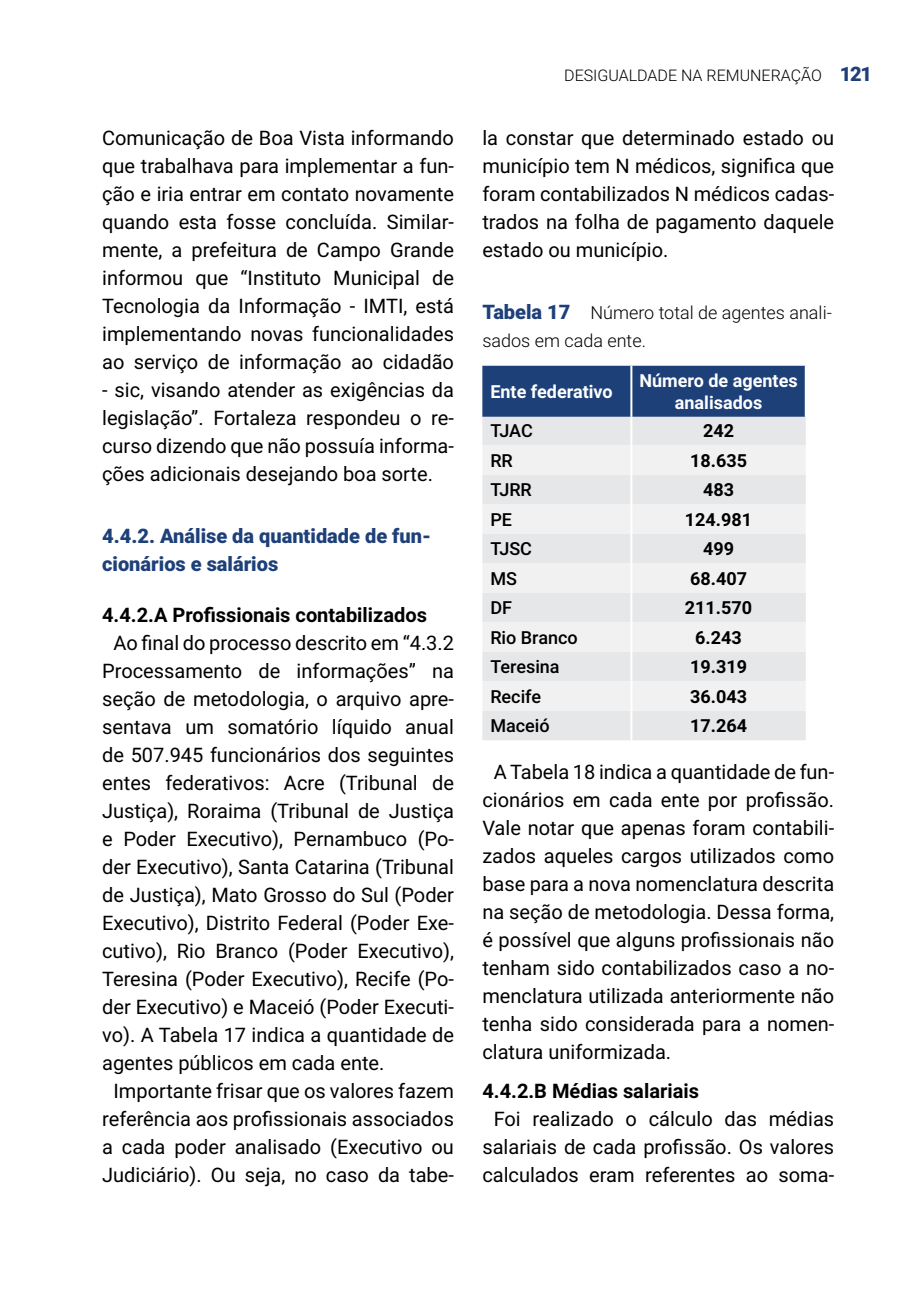
<style>
.page{position:relative;width:908px;height:1304px;background:#fff}
.page>*{position:absolute;margin:0;border:0;box-sizing:border-box;transform-origin:0 0}
.t1{font:20px/28px "Roboto";color:#000;text-align:justify}
.t2{font:700 20px "Roboto";color:#000}
.t3{font:900 20px/28px "Roboto";color:#1e4079}
.t4{font:700 18px "Roboto";color:#000}
.t5{font:300 18px/28px "Roboto";color:#000}
.t6{font:500 18px "Roboto";color:#000}
.t7{font:700 18px/21.6px "Roboto";color:#fff;text-align:center}
.t8{font:300 16px "Roboto";color:#000}
.s1{font-weight:900;font-size:20px;color:#1e4079}
</style>
<div class="page">
<div style="left:482px;top:366px;width:322px;height:51px;background:#1e4079"></div>
<div style="left:482px;top:417px;width:323px;height:323px;background:#e6e7e8"></div>
<svg style="left:482px;top:445px;width:323px;height:266px;fill:#f1f1f2"></svg>
<hr style="left:630px;top:417px;width:2px;height:28px;background:#fff">
<hr style="left:630px;top:445px;width:2px;height:30px;background:#fff">
<hr style="left:630px;top:475px;width:2px;height:29px;background:#fff">
<hr style="left:630px;top:504px;width:2px;height:30px;background:#fff">
<hr style="left:630px;top:534px;width:2px;height:29px;background:#fff">
<hr style="left:630px;top:563px;width:2px;height:30px;background:#fff">
<hr style="left:630px;top:593px;width:2px;height:29px;background:#fff">
<hr style="left:630px;top:622px;width:2px;height:30px;background:#fff">
<hr style="left:630px;top:652px;width:2px;height:29px;background:#fff">
<hr style="left:630px;top:681px;width:2px;height:30px;background:#fff">
<hr style="left:630px;top:711px;width:2px;height:29px;background:#fff">
<hr style="left:630px;top:366px;width:2px;height:51px;background:#fff">
<p class="t1" style="left:102px;top:124px;width:353px">Comunicação de Boa Vista informando que trabalhava para implementar a fun&shy;ção e iria entrar em contato novamente quando esta fosse concluída. Similar&shy;mente, a prefeitura de Campo Grande informou que “Instituto Municipal de Tecnologia da Informação - IMTI, está implementando novas funcionalidades ao serviço de informação ao cidadão</p>
<p class="t1" style="left:102px;top:376px;width:353px">- sic, visando atender as exigências da legislação”. Fortaleza respondeu o re&shy;curso dizendo que não possuía informa&shy;ções adicionais desejando boa sorte.</p>
<p class="t3" style="left:102px;top:522px;width:330px">4.4.2. Análise da quantidade de fun&shy;cionários e salários</p>
<p class="t2" style="left:102px;top:601px;width:326px">4.4.2.A Profissionais contabilizados</p>
<p class="t1" style="left:113px;top:628px;width:342px">Ao final do processo descrito em “4.3.2</p>
<p class="t1" style="left:102px;top:656px;width:353px">Processamento de informações” na</p>
<p class="t1" style="left:102px;top:684px;width:353px">seção de metodologia, o arquivo apre-</p>
<p class="t1" style="left:102px;top:712px;width:353px">sentava um somatório líquido anual</p>
<p class="t1" style="left:102px;top:740px;width:353px">de 507.945 funcionários dos seguintes</p>
<p class="t1" style="left:102px;top:768px;width:353px">entes federativos: Acre (Tribunal de</p>
<p class="t1" style="left:102px;top:796px;width:353px">Justiça), Roraima (Tribunal de Justiça</p>
<p class="t1" style="left:102px;top:824px;width:353px">e Poder Executivo), Pernambuco (Po-</p>
<p class="t1" style="left:102px;top:852px;width:353px">der Executivo), Santa Catarina (Tribunal</p>
<p class="t1" style="left:102px;top:880px;width:353px">de Justiça), Mato Grosso do Sul (Poder</p>
<p class="t1" style="left:102px;top:908px;width:353px">Executivo), Distrito Federal (Poder Exe-</p>
<p class="t1" style="left:102px;top:936px;width:353px">cutivo), Rio Branco (Poder Executivo),</p>
<p class="t1" style="left:102px;top:964px;width:353px">Teresina (Poder Executivo), Recife (Po-</p>
<p class="t1" style="left:102px;top:992px;width:353px">der Executivo) e Maceió (Poder Executi-</p>
<p class="t1" style="left:102px;top:1020px;width:353px">vo). A Tabela 17 indica a quantidade de</p>
<p class="t1" style="left:102px;top:1048px;width:284px">agentes públicos em cada ente.</p>
<p class="t1" style="left:113px;top:1076px;width:342px">Importante frisar que os valores fazem</p>
<p class="t1" style="left:102px;top:1104px;width:353px">referência aos profissionais associados</p>
<p class="t1" style="left:102px;top:1132px;width:353px">a cada poder analisado (Executivo ou</p>
<p class="t1" style="left:102px;top:1160px;width:353px">Judiciário). Ou seja, no caso da tabe-</p>
<p class="t8" style="left:564px;top:64px;width:309px">DESIGUALDADE NA REMUNERAÇÃO <span class="s1">121</span></p>
<p class="t1" style="left:482px;top:124px;width:353px">la constar que determinado estado ou município tem N médicos, significa que foram contabilizados N médicos cadas&shy;trados na folha de pagamento daquele estado ou município.</p>
<p class="t5" style="left:482px;top:298px;width:351px"><span class="s1">Tabela 17</span> Número total de agentes anali&shy;sados em cada ente.</p>
<p class="t7" style="left:490px;top:380px;width:124px">Ente federativo</p>
<p class="t7" style="left:639px;top:369px;width:160px">Número de agentes analisados</p>
<p class="t6" style="left:490px;top:418px;width:44px">TJAC</p>
<p class="t4" style="left:702px;top:418px;width:32px">242</p>
<p class="t6" style="left:490px;top:448px;width:24px">RR</p>
<p class="t4" style="left:689px;top:448px;width:58px">18.635</p>
<p class="t6" style="left:490px;top:477px;width:43px">TJRR</p>
<p class="t4" style="left:702px;top:477px;width:32px">483</p>
<p class="t6" style="left:490px;top:507px;width:23px">PE</p>
<p class="t4" style="left:684px;top:507px;width:69px">124.981</p>
<p class="t6" style="left:490px;top:536px;width:43px">TJSC</p>
<p class="t4" style="left:702px;top:536px;width:32px">499</p>
<p class="t6" style="left:490px;top:566px;width:28px">MS</p>
<p class="t4" style="left:689px;top:566px;width:58px">68.407</p>
<p class="t6" style="left:490px;top:595px;width:23px">DF</p>
<p class="t4" style="left:684px;top:595px;width:69px">211.570</p>
<p class="t6" style="left:490px;top:625px;width:89px">Rio Branco</p>
<p class="t4" style="left:695px;top:625px;width:48px">6.243</p>
<p class="t6" style="left:490px;top:654px;width:71px">Teresina</p>
<p class="t4" style="left:689px;top:654px;width:58px">19.319</p>
<p class="t6" style="left:490px;top:684px;width:52px">Recife</p>
<p class="t4" style="left:689px;top:684px;width:58px">36.043</p>
<p class="t6" style="left:490px;top:713px;width:61px">Maceió</p>
<p class="t4" style="left:689px;top:713px;width:58px">17.264</p>
<p class="t1" style="left:482px;top:757px;width:353px;text-indent:11px">A Tabela 18 indica a quantidade de fun&shy;cionários em cada ente por profissão.<br>Vale notar que apenas foram contabili&shy;zados aqueles cargos utilizados como base para a nova nomenclatura descrita na seção de metodologia. Dessa forma, é possível que alguns profissionais não tenham sido contabilizados caso a no&shy;menclatura utilizada anteriormente não tenha sido considerada para a nomen&shy;clatura uniformizada.</p>
<p class="t2" style="left:482px;top:1077px;width:218px">4.4.2.B Médias salariais</p>
<p class="t1" style="left:482px;top:1104px;width:353px;text-align:center">Foi realizado o cálculo das médias salariais de cada profissão. Os valores calculados eram referentes ao soma-</p>
</div>
